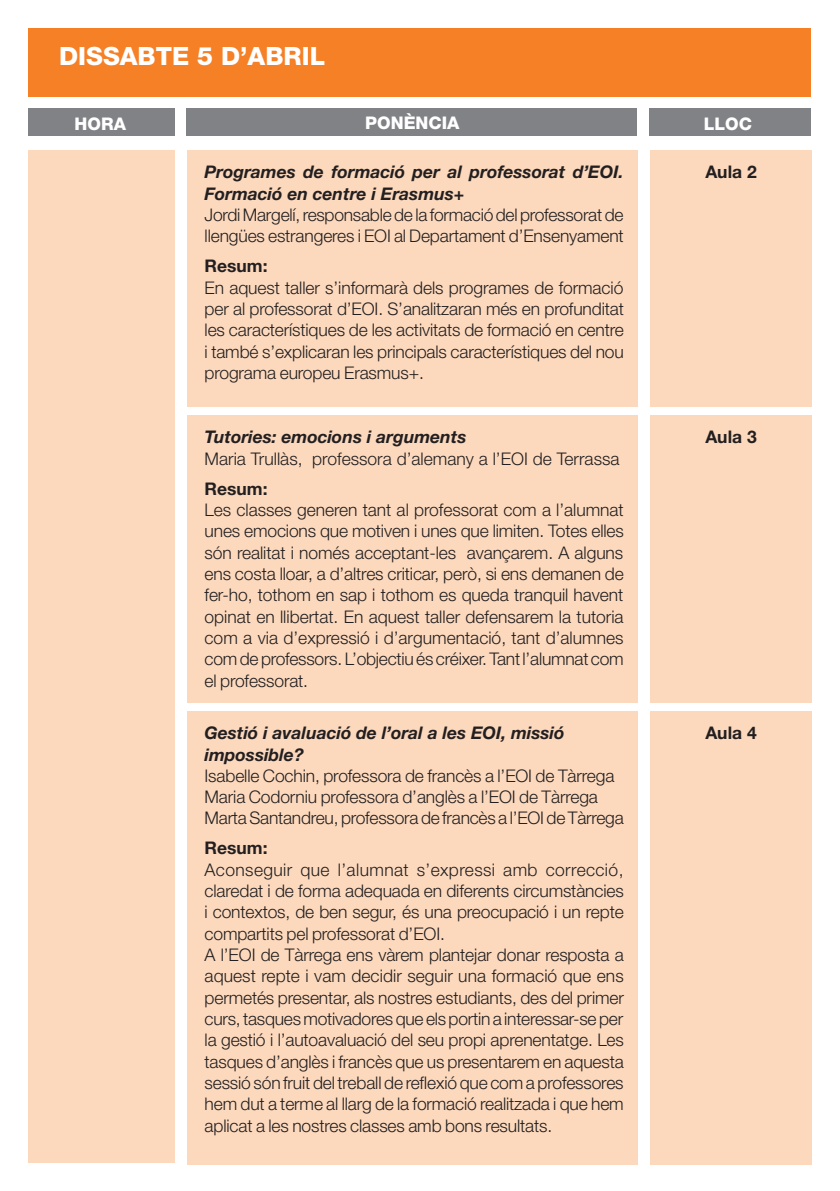
<style>
.page{position:relative;width:840px;height:1191px;background:#fff}
.page>*{position:absolute;margin:0;border:0;box-sizing:border-box;transform-origin:0 0}
.t1{font:800 25.2px "Helvetica Neue LT";color:#fff}
.BASE{font:300 17.4px/21.4px "Helvetica Neue LT";letter-spacing:-.01em;color:#231f20;text-align:justify}
.t2{font:italic 700 17.4px/21.4px "Helvetica Neue LT";color:#231f20}
.t3{font:700 17.4px "Helvetica Neue LT";color:#231f20}
.t4{font:800 17.4px "Helvetica Neue LT";color:#fff}
</style>
<div class="page">
<div style="left:28px;top:28px;width:782px;height:69px;background:#f58025"></div>
<div style="left:28px;top:108px;width:146px;height:28px;background:#808285"></div>
<div style="left:648px;top:108px;width:162px;height:28px;background:#808285"></div>
<div style="left:186px;top:108px;width:450px;height:28px;background:#808285"></div>
<div style="left:649px;top:150px;width:162px;height:257px;background:#fcd9bd"></div>
<div style="left:187px;top:150px;width:450px;height:257px;background:#fcd9bd"></div>
<div style="left:649px;top:415px;width:162px;height:288px;background:#fcd9bd"></div>
<div style="left:187px;top:415px;width:450px;height:288px;background:#fcd9bd"></div>
<div style="left:649px;top:711px;width:162px;height:454px;background:#fcd9bd"></div>
<div style="left:187px;top:711px;width:450px;height:454px;background:#fcd9bd"></div>
<div style="left:28px;top:150px;width:147px;height:1012px;background:#fcd9bd"></div>
<p class="t1" style="left:59px;top:41px;width:267px">DISSABTE 5 D’ABRIL</p>
<p class="t4" style="left:75px;top:113px;width:53px">HORA</p>
<p class="t4" style="left:365px;top:113px;width:96px">PONÈNCIA</p>
<p class="t4" style="left:703px;top:113px;width:50px">LLOC</p>
<p class="t2" style="left:204px;top:161px;width:420px">Programes de formació per al professorat d’EOI.<br>Formació en centre i Erasmus+</p>
<p class="BASE" style="left:204px;top:204px;width:420px">Jordi Margelí, responsable de la formació del professorat de llengües estrangeres i EOI al Departament d’Ensenyament</p>
<p class="t3" style="left:204px;top:255px;width:64px">Resum:</p>
<p class="BASE" style="left:204px;top:276px;width:420px">En aquest taller s’informarà dels programes de formació per al professorat d’EOI. S’analitzaran més en profunditat les característiques de les activitats de formació en centre i també s’explicaran les principals característiques del nou programa europeu Erasmus+.</p>
<p class="t3" style="left:705px;top:161px;width:53px">Aula 2</p>
<p class="t2" style="left:204px;top:426px;width:263px">Tutories: emocions i arguments</p>
<p class="BASE" style="left:204px;top:447px;width:416px">Maria Trullàs, professora d’alemany a l’EOI de Terrassa</p>
<p class="t3" style="left:204px;top:478px;width:64px">Resum:</p>
<p class="BASE" style="left:204px;top:499px;width:420px">Les classes generen tant al professorat com a l’alumnat unes emocions que motiven i unes que limiten. Totes elles són realitat i només acceptant-les avançarem. A alguns ens costa lloar, a d’altres criticar, però, si ens demanen de fer-ho, tothom en sap i tothom es queda tranquil havent opinat en llibertat. En aquest taller defensarem la tutoria com a via d’expressió i d’argumentació, tant d’alumnes com de professors. L’objectiu és créixer. Tant l’alumnat com el professorat.</p>
<p class="t2" style="left:204px;top:722px;width:361px">Gestió i avaluació de l’oral a les EOI, missió impossible?</p>
<p class="BASE" style="left:204px;top:764px;width:411px">Isabelle Cochin, professora de francès a l’EOI de Tàrrega</p>
<p class="BASE" style="left:204px;top:786px;width:394px">Maria Codorniu professora d’anglès a l’EOI de Tàrrega</p>
<p class="BASE" style="left:204px;top:807px;width:420px">Marta Santandreu, professora de francès a l’EOI de Tàrrega</p>
<p class="t3" style="left:204px;top:837px;width:64px">Resum:</p>
<p class="BASE" style="left:204px;top:858px;width:420px">Aconseguir que l’alumnat s’expressi amb correcció, claredat i de forma adequada en diferents circumstàncies i contextos, de ben segur, és una preocupació i un repte compartits pel professorat d’EOI.</p>
<p class="BASE" style="left:204px;top:943px;width:420px">A l’EOI de Tàrrega ens vàrem plantejar donar resposta a aquest repte i vam decidir seguir una formació que ens permetés presentar, als nostres estudiants, des del primer curs, tasques motivadores que els portin a interessar-se per la gestió i l’autoavaluació del seu propi aprenentatge. Les tasques d’anglès i francès que us presentarem en aquesta sessió són fruit del treball de reflexió que com a professores hem dut a terme al llarg de la formació realitzada i que hem aplicat a les nostres classes amb bons resultats.</p>
<p class="t3" style="left:705px;top:426px;width:53px">Aula 3</p>
<p class="t3" style="left:705px;top:722px;width:53px">Aula 4</p>
</div>
